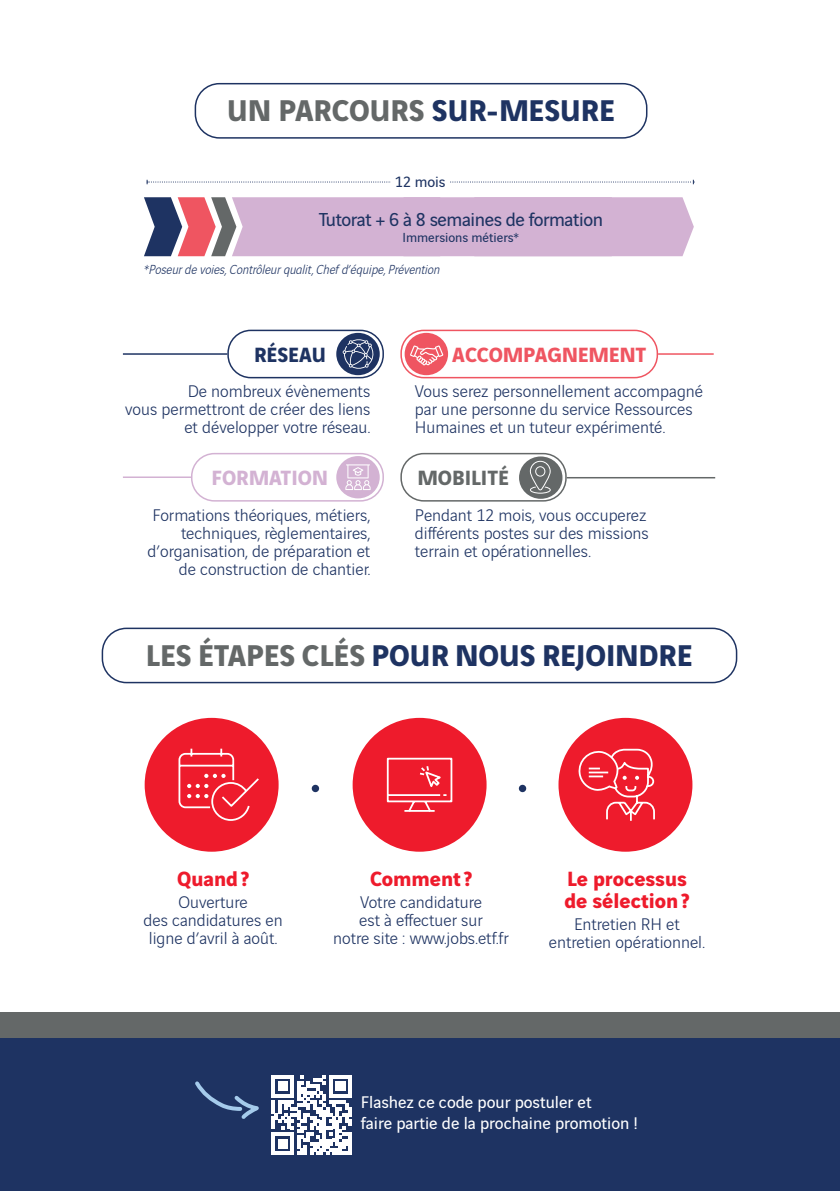
<style>
.page{position:relative;width:840px;height:1191px;background:#fff}
.page>*{position:absolute;margin:0;border:0;box-sizing:border-box;transform-origin:0 0}
.t1{font:700 32px "Vinci Sans";color:#1e3362}
.t2{font:700 32px "Vinci Sans";color:#646868}
.t3{font:700 22px "Vinci Sans";color:#ee1b2c}
.t4{font:700 22px "Vinci Sans";color:#ef5561}
.t5{font:700 22px "Vinci Sans";color:#d3b2d3}
.t6{font:700 22px "Vinci Sans";color:#646868}
.t7{font:700 22px "Vinci Sans";color:#1e3362}
.t8{font:20px "Vinci Sans";letter-spacing:-.02em;color:#1e3362}
.t9{font:300 18px/18px "Vinci Sans";color:#1e3362;text-align:center}
.t10{font:18px/21.6px "Vinci Sans";color:#fff}
.t11{font:16px "Vinci Sans";color:#1e3362}
.t12{font:italic 300 14px "Vinci Sans";color:#1e3362}
.t13{font:14px "Vinci Sans";color:#1e3362}
.s1{color:#1e3362}
.s2{color:#646868}
</style>
<div class="page">
<div style="left:0;top:1037px;width:839px;height:154px;background:#1e3362"></div>
<div style="left:0;top:1012px;width:839px;height:25px;background:#646868"></div>
<div style="left:102px;top:627px;width:635px;height:56px;border:2px solid #1e3362;border-radius:24px"></div>
<div style="left:145px;top:718px;width:133px;height:133px;background:#ee1b2c;border-radius:50%"></div>
<svg style="left:178px;top:748px;width:81px;height:73px"></svg>
<div style="left:352px;top:718px;width:134px;height:133px;background:#ee1b2c;border-radius:50%"></div>
<svg style="left:386px;top:757px;width:67px;height:55px"></svg>
<div style="left:558px;top:718px;width:134px;height:133px;background:#ee1b2c;border-radius:50%"></div>
<svg style="left:578px;top:748px;width:77px;height:73px"></svg>
<div style="left:311px;top:784px;width:8px;height:8px;background:#1e3362;border-radius:50%"></div>
<svg style="left:518px;top:784px;width:8px;height:8px"></svg>
<svg style="left:195px;top:1075px;width:156px;height:79px"></svg>
<div style="left:194px;top:83px;width:453px;height:56px;border:2px solid #1e3362;border-radius:24px"></div>
<svg style="left:146px;top:180px;width:548px;height:4px"></svg>
<div style="left:390px;top:174px;width:59px;height:20px;background:#fff"></div>
<svg style="left:144px;top:197px;width:549px;height:59px;background:#cba9c7"></svg>
<div style="left:227px;top:330px;width:157px;height:48px;border:2px solid #1e3362;border-radius:23px"></div>
<hr style="left:123px;top:353px;width:104px;height:2px;background:#1e3362">
<div style="left:336px;top:333px;width:43px;height:42px;background:#1e3362;border-radius:50%"></div>
<div style="left:191px;top:453px;width:193px;height:48px;border:2px solid #d3b2d3;border-radius:23px"></div>
<hr style="left:123px;top:476px;width:68px;height:2px;background:#d3b2d3">
<div style="left:336px;top:456px;width:43px;height:42px;background:#d3b2d3;border-radius:50%"></div>
<div style="left:400px;top:453px;width:166px;height:48px;border:2px solid #646868;border-radius:23px"></div>
<hr style="left:566px;top:477px;width:148px;height:1px;background:#646868">
<div style="left:518px;top:456px;width:44px;height:43px;background:#646868;border-radius:50%"></div>
<div style="left:400px;top:330px;width:257px;height:48px;border:2px solid #ef5561;border-radius:23px"></div>
<hr style="left:657px;top:353px;width:56px;height:2px;background:#ef5561">
<div style="left:404px;top:333px;width:44px;height:42px;background:#ef5561;border-radius:50%"></div>
<svg style="left:342px;top:339px;width:32px;height:30px"></svg>
<svg style="left:529px;top:461px;width:21px;height:32px"></svg>
<svg style="left:410px;top:345px;width:33px;height:20px"></svg>
<svg style="left:345px;top:464px;width:25px;height:26px"></svg>
<p class="t2" style="left:227px;top:85px;width:389px">UN PARCOURS <span class="s1">SUR-MESURE</span></p>
<p class="t11" style="left:395px;top:170px;width:52px">12 mois</p>
<p class="t8" style="left:318px;top:204px;width:285px">Tutorat + 6 à 8 semaines de formation</p>
<p class="t13" style="left:402px;top:227px;width:118px">Immersions métiers*</p>
<p class="t12" style="left:144px;top:260px;width:297px">*Poseur de voies, Contrôleur qualit, Chef d’équipe, Prévention</p>
<p class="t7" style="left:254px;top:337px;width:73px">RÉSEAU</p>
<p class="t9" style="left:125px;top:381px;width:246px;text-align:right">De nombreux évènements<br>vous permettront de créer des liens et développer votre réseau.</p>
<p class="t5" style="left:211px;top:460px;width:118px">FORMATION</p>
<p class="t9" style="left:147px;top:504px;width:224px;text-align:right">Formations théoriques, métiers, techniques, règlementaires, d’organisation, de préparation et de construction de chantier.</p>
<p class="t4" style="left:452px;top:337px;width:195px">ACCOMPAGNEMENT</p>
<p class="t9" style="left:414px;top:381px;width:289px;text-align:left">Vous serez personnellement accompagné par une personne du service Ressources<br>Humaines et un tuteur expérimenté.</p>
<p class="t6" style="left:417px;top:460px;width:93px">MOBILITÉ</p>
<p class="t9" style="left:414px;top:504px;width:235px;text-align:justify">Pendant 12 mois, vous occuperez différents postes sur des missions terrain et opérationnelles.</p>
<p class="t1" style="left:146px;top:630px;width:547px"><span class="s2">LES ÉTAPES CLÉS</span> POUR NOUS REJOINDRE</p>
<p class="t3" style="left:177px;top:861px;width:73px">Quand?</p>
<p class="t9" style="left:178px;top:891px;width:71px">Ouverture</p>
<p class="t9" style="left:143px;top:909px;width:140px">des candidatures en</p>
<p class="t9" style="left:149px;top:927px;width:130px">ligne d’avril à août.</p>
<p class="t3" style="left:370px;top:861px;width:103px">Comment?</p>
<p class="t9" style="left:360px;top:891px;width:123px">Votre candidature</p>
<p class="t9" style="left:333px;top:909px;width:177px">est à effectuer sur<br>notre site : www.jobs.etf.fr</p>
<p class="t3" style="left:566px;top:861px;width:121px">Le processus</p>
<p class="t3" style="left:564px;top:883px;width:127px">de sélection?</p>
<p class="t9" style="left:548px;top:913px;width:157px">Entretien RH et entretien opérationnel.</p>
<p class="t10" style="left:360px;top:1089px;width:279px">Flashez ce code pour postuler et<br>faire partie de la prochaine promotion !</p>
</div>
